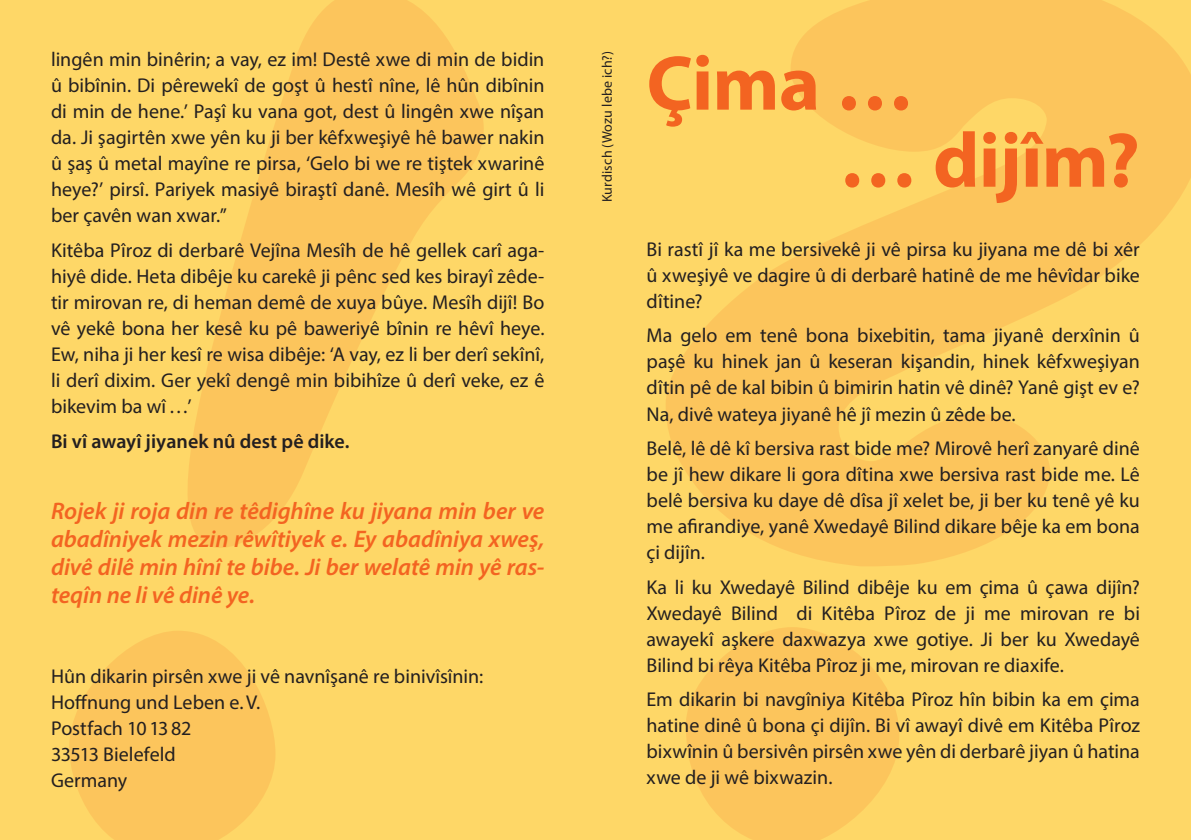
<style>
.page{position:relative;width:1191px;height:840px;background:#fff}
.page>*{position:absolute;margin:0;border:0;box-sizing:border-box;transform-origin:0 0}
.t1{font:700 1840px "Caflisch Script Pro";color:#f36421}
.t2{font:700 78px/77px "Myriad Pro";letter-spacing:-.01em;color:#f36421}
.t3{font:italic 600 24px/28px "Myriad Pro";letter-spacing:-.005em;color:#f36421;text-align:justify}
.t4{font:20px/26px "Myriad Pro";color:#231f20;text-align:justify}
.t5{font:600 20px "Myriad Pro";letter-spacing:.005em;color:#231f20}
.t6{font:14px "Myriad Pro";letter-spacing:.01em;color:#231f20}
</style>
<div class="page">
<div style="left:0;top:0;width:1191px;height:839px;background:#fed767"></div>
<h1 class="t1" style="left:-54px;top:-570px;width:1063px">!?</h1>
<p class="t4" style="left:51px;top:46px;width:495px">lingên min binêrin; a vay, ez im! Destê xwe di min de bidin û bibînin. Di pêrewekî de goşt û hestî nîne, lê hûn dibînin di min de hene.’ Paşî ku vana got, dest û lingên xwe nîşan da. Ji şagirtên xwe yên ku ji ber kêfxweşiyê hê bawer nakin û şaş û metal mayîne re pirsa, ‘Gelo bi we re tiştek xwarinê heye?’ pirsî. Pariyek masiyê biraştî danê. Mesîh wê girt û li ber çavên wan xwar.”</p>
<p class="t4" style="left:51px;top:236px;width:495px">Kitêba Pîroz di derbarê Vejîna Mesîh de hê gellek carî aga&shy;hiyê dide. Heta dibêje ku carekê ji pênc sed kes birayî zêde&shy;tir mirovan re, di heman demê de xuya bûye. Mesîh dijî! Bo vê yekê bona her kesê ku pê baweriyê bînin re hêvî heye.<br>Ew, niha ji her kesî re wisa dibêje: ‘A vay, ez li ber derî sekînî, li derî dixim. Ger yekî dengê min bibihîze û derî veke, ez ê bikevim ba wî…’</p>
<p class="t5" style="left:51px;top:428px;width:300px">Bi vî awayî jiyanek nû dest pê dike.</p>
<p class="t6" style="left:598px;top:202px;width:153px;rotate:-90deg">Kurdisch (Wozu lebe ich?)</p>
<h2 class="t2" style="left:839px;top:42px;width:302px;text-indent:-193px">Çima …<br>… dijîm?</h2>
<p class="t4" style="left:646px;top:236px;width:495px">Bi rastî jî ka me bersivekê ji vê pirsa ku jiyana me dê bi xêr û xweşiyê ve dagire û di derbarê hatinê de me hêvîdar bike dîtine?</p>
<p class="t4" style="left:646px;top:322px;width:495px">Ma gelo em tenê bona bixebitin, tama jiyanê derxînin û paşê ku hinek jan û keseran kişandin, hinek kêfxweşiyan dîtin pê de kal bibin û bimirin hatin vê dinê? Yanê gişt ev e?<br>Na, divê wateya jiyanê hê jî mezin û zêde be.</p>
<p class="t4" style="left:646px;top:435px;width:495px">Belê, lê dê kî bersiva rast bide me? Mirovê herî zanyarê dinê be jî hew dikare li gora dîtina xwe bersiva rast bide me. Lê belê bersiva ku daye dê dîsa jî xelet be, ji ber ku tenê yê ku me afirandiye, yanê Xwedayê Bilind dikare bêje ka em bona çi dijîn.</p>
<p class="t4" style="left:646px;top:573px;width:495px">Ka li ku Xwedayê Bilind dibêje ku em çima û çawa dijîn?<br>Xwedayê Bilind di Kitêba Pîroz de ji me mirovan re bi awayekî aşkere daxwazya xwe gotiye. Ji ber ku Xwedayê Bilind bi rêya Kitêba Pîroz ji me, mirovan re diaxife.</p>
<p class="t4" style="left:646px;top:686px;width:495px">Em dikarin bi navgîniya Kitêba Pîroz hîn bibin ka em çima hatine dinê û bona çi dijîn. Bi vî awayî divê em Kitêba Pîroz bixwînin û bersivên pirsên xwe yên di derbarê jiyan û hatina xwe de ji wê bixwazin.</p>
<p class="t3" style="left:51px;top:495px;width:495px">Rojek ji roja din re têdighîne ku jiyana min ber ve abadîniyek mezin rêwîtiyek e. Ey abadîniya xweş, divê dilê min hînî te bibe. Ji ber welatê min yê ras&shy;teqîn ne li vê dinê ye.</p>
<p class="t4" style="left:51px;top:662px;width:433px;text-align:left">Hûn dikarin pirsên xwe ji vê navnîşanê re binivîsînin:<br>Hoffnung und Leben e.V.<br>Postfach 101382<br>33513 Bielefeld<br>Germany</p>
</div>
